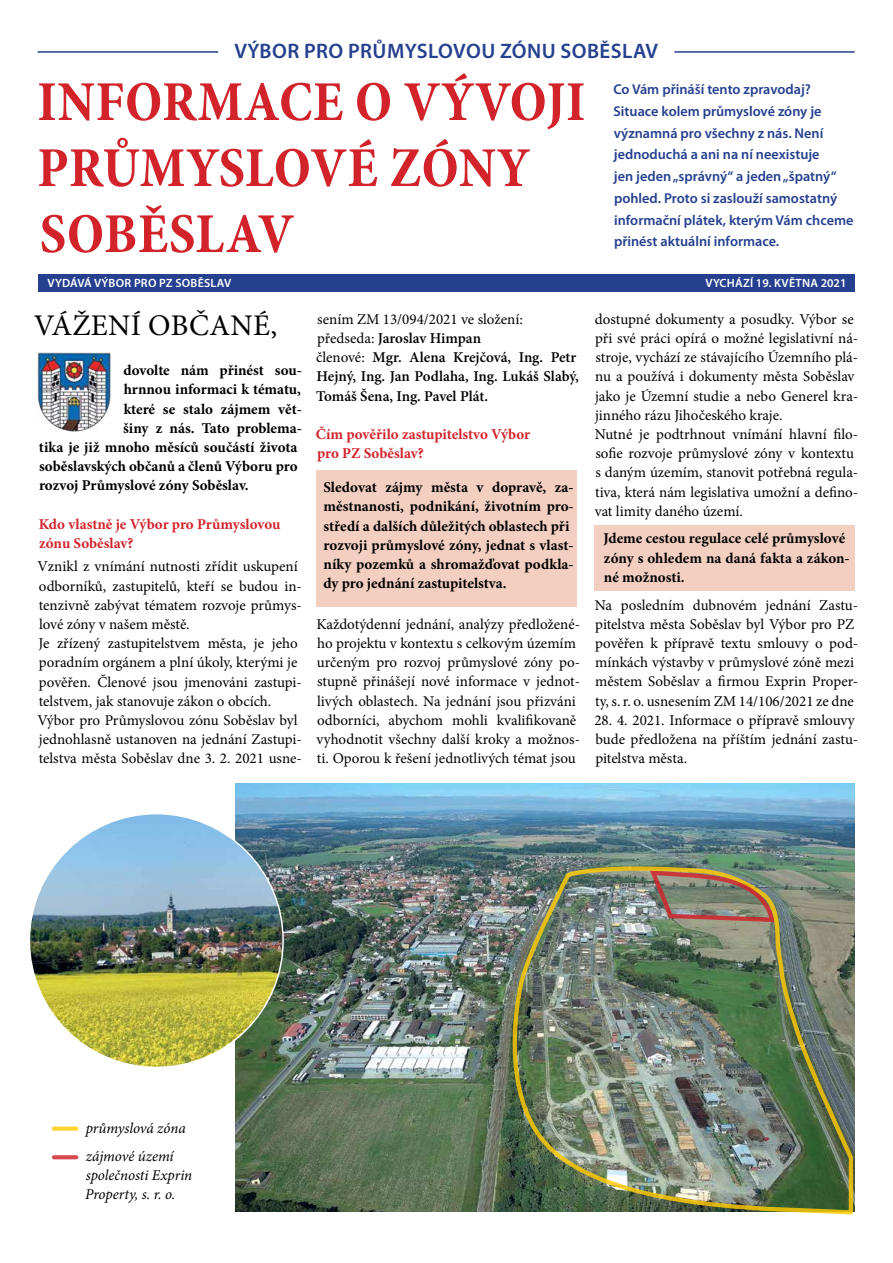
<style>
.page{position:relative;width:893px;height:1263px;background:#fff}
.page>*{position:absolute;margin:0;border:0;box-sizing:border-box;transform-origin:0 0}
.t1{font:700 condensed 57px/66px "Minion Pro";letter-spacing:.005em;color:#d2232a}
.t2{font:30px "Minion Pro";letter-spacing:.01em;color:#000}
.t3{font:600 21px "Myriad Pro";letter-spacing:.02em;color:#25408f}
.t4{font:15px/19.2px "Minion Pro";color:#000}
.t5{font:700 15px/19.2px "Minion Pro";color:#000}
.t6{font:600 15px/19.2px "Minion Pro";letter-spacing:-.005em;color:#000}
.t7{font:700 15px/19.2px "Minion Pro";letter-spacing:-.005em;color:#d2232a}
.t8{font:italic 15px/27.8px "Minion Pro";letter-spacing:-.005em;color:#000}
.t9{font:600 14.25px/21.8px "Myriad Pro";color:#25408f}
.t10{font:600 12px "Myriad Pro";letter-spacing:.02em;color:#fff}
.s1{font-weight:400}
</style>
<div class="page">
<div style="left:595px;top:525px;width:260px;height:66px;background:#f3cfc1"></div>
<div style="left:316px;top:471px;width:261px;height:136px;background:#f3cfc1"></div>
<div style="left:38px;top:275px;width:817px;height:17px;background:#25408f"></div>
<img style="left:38px;top:352px;width:72px;height:80px">
<img style="left:236px;top:783px;width:618px;height:429px">
<img style="left:29px;top:814px;width:254px;height:253px;border-radius:127px">
<img style="left:504px;top:865px;width:351px;height:350px">
<img style="left:649px;top:869px;width:127px;height:54px">
<div style="left:54px;top:1126px;width:22px;height:5px;background:#ffd330"></div>
<svg style="left:54px;top:1155px;width:22px;height:4px"></svg>
<hr style="left:38px;top:51px;width:180px;height:2px;background:#25408f">
<hr style="left:674px;top:51px;width:181px;height:2px;background:#25408f">
<h3 class="t3" style="left:234px;top:38px;width:425px">VÝBOR PRO PRŮMYSLOVOU ZÓNU SOBĚSLAV</h3>
<h1 class="t1" style="left:37px;top:69px;width:550px">INFORMACE O VÝVOJI<br>PRŮMYSLOVÉ ZÓNY<br>SOBĚSLAV</h1>
<p class="t9" style="left:613px;top:78px;width:242px">Co Vám přináší tento zpravodaj?<br>Situace kolem průmyslové zóny je významná pro všechny z nás. Není jednoduchá a ani na ní neexistuje<br>jen jeden „správný“ a jeden „špatný“ pohled. Proto si zaslouží samostatný informační plátek, kterým Vám chceme přinést aktuální informace.</p>
<p class="t10" style="left:48px;top:276px;width:185px">VYDÁVÁ VÝBOR PRO PZ SOBĚSLAV</p>
<p class="t10" style="left:705px;top:276px;width:142px">VYCHÁZÍ 19. KVĚTNA 2021</p>
<h2 class="t2" style="left:34px;top:305px;width:245px">VÁŽENÍ OBČANÉ,</h2>
<p class="t5" style="left:123px;top:360px;width:180px">dovolte nám přinést sou-</p>
<p class="t5" style="left:124px;top:380px;width:179px">hrnnou informaci k tématu,</p>
<p class="t5" style="left:124px;top:399px;width:180px">které se stalo zájmem vět-</p>
<p class="t5" style="left:123px;top:418px;width:180px">šiny z nás. Tato problema-</p>
<p class="t5" style="left:39px;top:437px;width:260px">tika je již mnoho měsíců součástí života</p>
<p class="t5" style="left:39px;top:456px;width:260px">soběslavských občanů a členů Výboru pro</p>
<p class="t5" style="left:39px;top:476px;width:211px">rozvoj Průmyslové zóny Soběslav.</p>
<p class="t7" style="left:39px;top:514px;width:243px">Kdo vlastně je Výbor pro Průmyslovou zónu Soběslav?</p>
<p class="t4" style="left:37px;top:557px;width:266px">Vznikl z vnímání nutnosti zřídit uskupení odborníků, zastupitelů, kteří se budou in&shy;tenzivně zabývat tématem rozvoje průmys&shy;lové zóny v našem městě.<br>Je zřízený zastupitelstvem města, je jeho poradním orgánem a plní úkoly, kterými je pověřen. Členové jsou jmenováni zastupi&shy;telstvem, jak stanovuje zákon o obcích.<br>Výbor pro Průmyslovou zónu Soběslav byl jednohlasně ustanoven na jednání Zastupi&shy;telstva města Soběslav dne 3. 2. 2021 usne-</p>
<p class="t6" style="left:316px;top:309px;width:264px"><span class="s1">sením ZM 13/094/2021 ve složení: předseda:</span> Jaroslav Himpan<br><span class="s1">členové:</span> Mgr. Alena Krejčová, Ing. Petr Hejný, Ing. Jan Podlaha, Ing. Lukáš Slabý, Tomáš Šena, Ing. Pavel Plát.</p>
<p class="t7" style="left:316px;top:424px;width:216px">Čím pověřilo zastupitelstvo Výbor pro PZ Soběslav?</p>
<p class="t5" style="left:323px;top:478px;width:252px">Sledovat zájmy města v dopravě, za&shy;městnanosti, podnikání, životním pro&shy;středí a dalších důležitých oblastech při rozvoji průmyslové zóny, jednat s vlast&shy;níky pozemků a shromažďovat podkla&shy;dy pro jednání zastupitelstva.</p>
<p class="t4" style="left:317px;top:614px;width:265px">Každotýdenní jednání, analýzy předložené&shy;ho projektu v kontextu s celkovým územím určeným pro rozvoj průmyslové zóny po&shy;stupně přinášejí nové informace v jednot&shy;livých oblastech. Na jednání jsou přizváni odborníci, abychom mohli kvalifikovaně vyhodnotit všechny další kroky a možnos&shy;ti. Oporou k řešení jednotlivých témat jsou</p>
<p class="t4" style="left:595px;top:309px;width:265px">dostupné dokumenty a posudky. Výbor se při své práci opírá o možné legislativní ná&shy;stroje, vychází ze stávajícího Územního plá&shy;nu a používá i dokumenty města Soběslav jako je Územní studie a nebo Generel kra&shy;jinného rázu Jihočeského kraje.<br>Nutné je podtrhnout vnímání hlavní filo&shy;sofie rozvoje průmyslové zóny v kontextu s daným územím, stanovit potřebná regula&shy;tiva, která nám legislativa umožní a defino&shy;vat limity daného území.</p>
<p class="t5" style="left:603px;top:529px;width:248px">Jdeme cestou regulace celé průmyslové zóny s ohledem na daná fakta a zákon&shy;né možnosti.</p>
<p class="t4" style="left:595px;top:595px;width:265px">Na posledním dubnovém jednání Zastu&shy;pitelstva města Soběslav byl Výbor pro PZ pověřen k přípravě textu smlouvy o pod&shy;mínkách výstavby v průmyslové zóně mezi městem Soběslav a firmou Exprin Proper&shy;ty, s. r. o. usnesením ZM 14/106/2021 ze dne</p>
<p class="t4" style="left:594px;top:710px;width:265px">28. 4. 2021. Informace o přípravě smlouvy bude předložena na příštím jednání zastu&shy;pitelstva města.</p>
<p class="t8" style="left:86px;top:1114px;width:101px">průmyslová zóna zájmové území</p>
<p class="t8" style="left:85px;top:1165px;width:109px;line-height:19.2px">společnosti Exprin<br>Property, s. r. o.</p>
</div>
